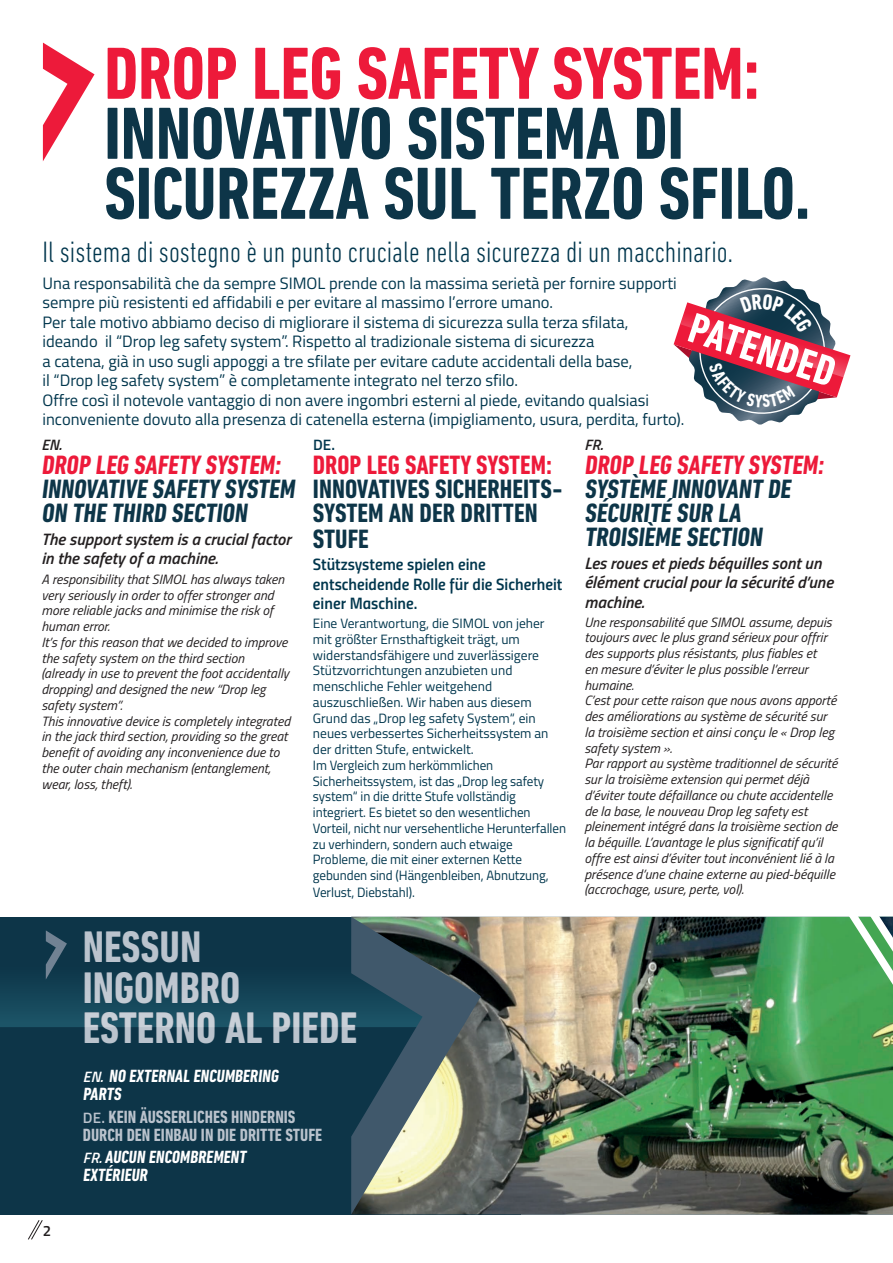
<style>
.page{position:relative;width:893px;height:1263px;background:#fff}
.page>*{position:absolute;margin:0;border:0;box-sizing:border-box;transform-origin:0 0}
.t1{font:700 condensed 75px/60px "DIN Next LT Pro";letter-spacing:-.005em;color:#0d3548}
.t2{font:700 condensed 75px "DIN Next LT Pro";letter-spacing:-.005em;color:#ed1a3a}
.t3{font:700 condensed 45px/40.5px "DIN Next LT Pro";color:#bac3cd}
.t4{font:700 condensed 43.2px "DIN Next LT Pro";color:#fff}
.t5{font:300 condensed 30px "DIN Next LT Pro";color:#00364d}
.t6{font:700 condensed 27px/24px "DIN Next LT Pro";color:#0d3548}
.t7{font:700 condensed 27px "DIN Next LT Pro";color:#ed1a3a}
.t8{font:700 condensed 18px/18px "DIN Next LT Pro";color:#fff}
.t9{font:700 condensed 18px/18px "DIN Next LT Pro";color:#bac3cd}
.t10{font:16.5px/19.5px "Titillium";color:#00364d}
.t11{font:italic 600 16.5px/19.5px "Titillium";color:#231f20}
.t12{font:16.5px/19.5px "Titillium Semibold Upright";color:#00364d}
.t13{font:italic 600 15px "Titillium";color:#231f20}
.t14{font:600 15px "Titillium";color:#00364d}
.t15{font:600 15px "Titillium";color:#231f20}
.t16{font:italic 13.5px/15.8px "Titillium";color:#231f20}
.t17{font:13.5px/15.8px "Titillium";letter-spacing:-.005em;color:#00364d}
.s1{font-family:"Titillium";font-weight:600;font-style:italic;font-stretch:normal;font-size:15px}
.s2{font-family:"Titillium";font-weight:600;font-stretch:normal;font-size:15px}
</style>
<div class="page">
<svg style="left:28px;top:1220px;width:15px;height:20px"></svg>
<svg style="left:43px;top:43px;width:52px;height:118px"></svg>
<div style="left:0;top:917px;width:521px;height:297px;background:#0d3548"></div>
<img style="left:481px;top:917px;width:353px;height:297px">
<svg style="left:0;top:930px;width:351px;height:97px"></svg>
<svg style="left:351px;top:917px;width:130px;height:297px;background:#5c6d6d"></svg>
<img style="left:834px;top:916px;width:59px;height:299px">
<svg style="left:674px;top:277px;width:176px;height:148px"></svg>
<h1 class="t2" style="left:104px;top:31px;width:657px">DROP LEG SAFETY SYSTEM:</h1>
<h1 class="t1" style="left:104px;top:103px;width:708px">INNOVATIVO SISTEMA DI<br>SICUREZZA SUL TERZO SFILO.</h1>
<h3 class="t5" style="left:43px;top:235px;width:692px">Il sistema di sostegno è un punto cruciale nella sicurezza di un macchinario.</h3>
<p class="t10" style="left:43px;top:272px;width:643px">Una responsabilità che da sempre SIMOL prende con la massima serietà per fornire supporti sempre più resistenti ed affidabili e per evitare al massimo l’errore umano.<br>Per tale motivo abbiamo deciso di migliorare il sistema di sicurezza sulla terza sfilata, ideando il “Drop leg safety system”. Rispetto al tradizionale sistema di sicurezza<br>a catena, già in uso sugli appoggi a tre sfilate per evitare cadute accidentali della base,<br>il “Drop leg safety system” è completamente integrato nel terzo sfilo.<br>Offre così il notevole vantaggio di non avere ingombri esterni al piede, evitando qualsiasi inconveniente dovuto alla presenza di catenella esterna (impigliamento, usura, perdita, furto).</p>
<h3 class="t4" style="left:698px;top:303px;width:153px;rotate:18deg">PATENDED</h3>
<p class="t13" style="left:42px;top:434px;width:21px">EN.</p>
<h3 class="t7" style="left:41px;top:450px;width:244px">DROP LEG SAFETY SYSTEM:</h3>
<h3 class="t6" style="left:41px;top:477px;width:259px">INNOVATIVE SAFETY SYSTEM<br>ON THE THIRD SECTION</h3>
<p class="t11" style="left:41px;top:528px;width:251px">The support system is a crucial factor in the safety of a machine.</p>
<p class="t16" style="left:41px;top:570px;width:250px">A responsibility that SIMOL has always taken very seriously in order to offer stronger and more reliable jacks and minimise the risk of human error.<br>It’s for this reason that we decided to improve the safety system on the third section (already in use to prevent the foot accidentally dropping) and designed the new “Drop leg safety system”.<br>This innovative device is completely integrated in the jack third section, providing so the great benefit of avoiding any inconvenience due to the outer chain mechanism (entanglement, wear, loss, theft).</p>
<p class="t14" style="left:313px;top:434px;width:24px">DE.</p>
<h3 class="t7" style="left:313px;top:450px;width:241px">DROP LEG SAFETY SYSTEM:</h3>
<h3 class="t6" style="left:313px;top:477px;width:251px;line-height:24.8px">INNOVATIVES SICHERHEITS-<br>SYSTEM AN DER DRITTEN<br>STUFE</h3>
<p class="t12" style="left:313px;top:554px;width:251px">Stützsysteme spielen eine entscheidende Rolle für die Sicherheit einer Maschine.</p>
<p class="t17" style="left:313px;top:615px;width:255px">Eine Verantwortung, die SIMOL von jeher mit größter Ernsthaftigkeit trägt, um widerstandsfähigere und zuverlässigere Stützvorrichtungen anzubieten und menschliche Fehler weitgehend auszuschließen. Wir haben aus diesem Grund das „Drop leg safety System“, ein neues verbessertes Sicherheitssystem an der dritten Stufe, entwickelt.<br>Im Vergleich zum herkömmlichen Sicherheitssystem, ist das „Drop leg safety system“ in die dritte Stufe vollständig integriert. Es bietet so den wesentlichen Vorteil, nicht nur versehentliche Herunterfallen zu verhindern, sondern auch etwaige Probleme, die mit einer externen Kette gebunden sind (Hängenbleiben, Abnutzung, Verlust, Diebstahl).</p>
<p class="t15" style="left:43px;top:1220px;width:10px">2</p>
<h2 class="t3" style="left:83px;top:927px;width:276px">NESSUN<br>INGOMBRO<br>ESTERNO AL PIEDE</h2>
<h3 class="t8" style="left:83px;top:1067px;width:199px"><span class="s1">EN.</span> NO EXTERNAL ENCUMBERING<br>PARTS</h3>
<h3 class="t9" style="left:83px;top:1108px;width:241px"><span class="s2">DE.</span> KEIN ÄUSSERLICHES HINDERNIS<br>DURCH DEN EINBAU IN DIE DRITTE STUFE</h3>
<h3 class="t8" style="left:83px;top:1148px;width:167px"><span class="s1">FR.</span> AUCUN ENCOMBREMENT<br>EXTÉRIEUR</h3>
<p class="t13" style="left:584px;top:434px;width:20px">FR.</p>
<h3 class="t7" style="left:584px;top:450px;width:244px">DROP LEG SAFETY SYSTEM:</h3>
<h3 class="t6" style="left:584px;top:477px;width:211px">SYSTÈME INNOVANT DE<br>SÉCURITÉ SUR LA<br>TROISIÈME SECTION</h3>
<p class="t11" style="left:584px;top:552px;width:250px">Les roues et pieds béquilles sont un élément crucial pour la sécurité d’une machine.</p>
<p class="t16" style="left:584px;top:613px;width:255px">Une responsabilité que SIMOL assume, depuis toujours avec le plus grand sérieux pour offrir des supports plus résistants, plus fiables et<br>en mesure d’éviter le plus possible l’erreur humaine.<br>C’est pour cette raison que nous avons apporté des améliorations au système de sécurité sur la troisième section et ainsi conçu le « Drop leg safety system ».<br>Par rapport au système traditionnel de sécurité sur la troisième extension qui permet déjà d’éviter toute défaillance ou chute accidentelle de la base, le nouveau Drop leg safety est pleinement intégré dans la troisième section de la béquille. L’avantage le plus significatif qu’il offre est ainsi d’éviter tout inconvénient lié à la présence d’une chaine externe au pied-béquille (accrochage, usure, perte, vol).</p>
</div>
